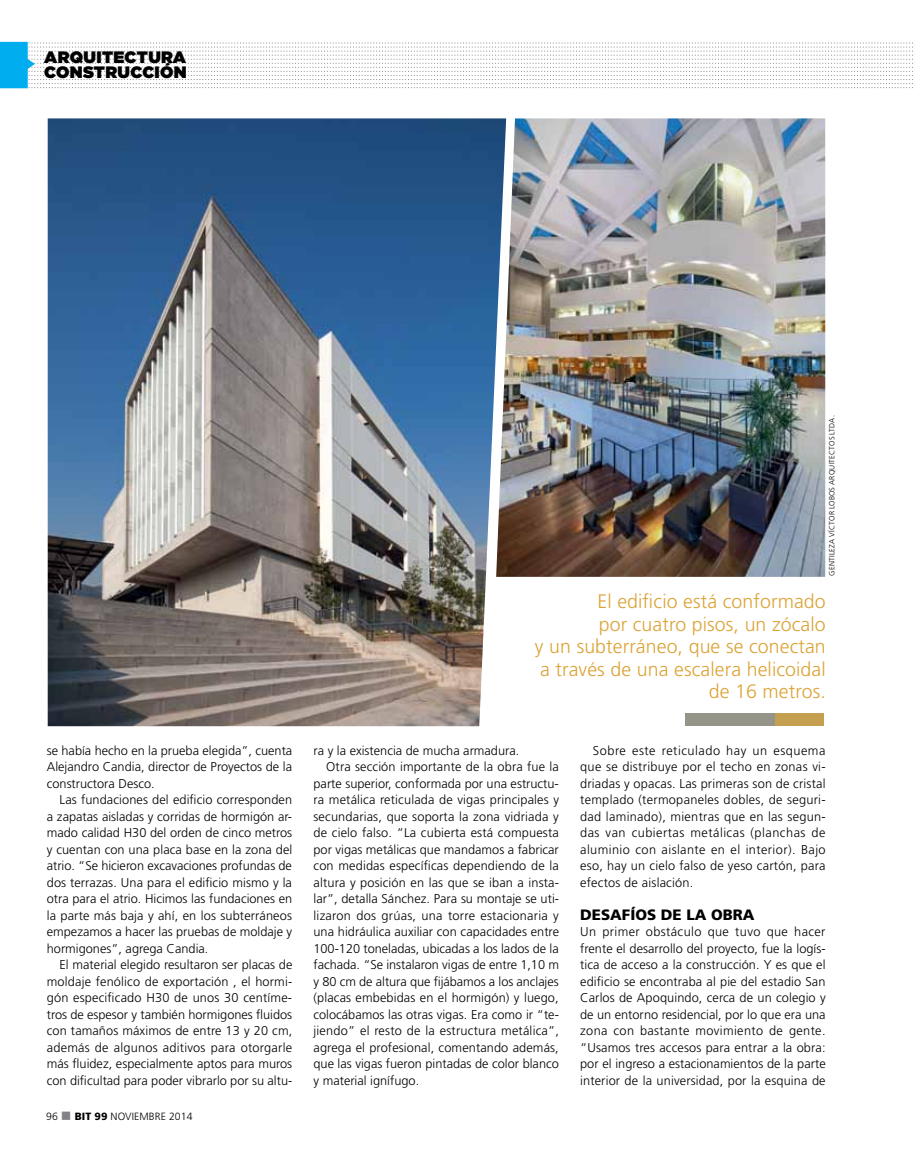
<style>
.page{position:relative;width:915px;height:1170px;background:#fff}
.page>*{position:absolute;margin:0;border:0;box-sizing:border-box;transform-origin:0 0}
.t1{font:300 19.5px/22.5px "Frutiger";letter-spacing:.005em;color:#dba438;text-align:right}
.t2{font:900 16.5px/15px "Gotham";letter-spacing:.02em;color:#000}
.t3{font:900 15px "Frutiger";color:#000}
.t4{font:300 12.75px/16.5px "Frutiger";letter-spacing:.005em;color:#000;text-align:justify}
.t5{font:300 10.5px "Frutiger";letter-spacing:.005em;color:#000}
.t6{font:300 7.5px "Frutiger";letter-spacing:.025em;color:#000}
.s1{color:#808285}
.s2{font-weight:900}
</style>
<div class="page">
<div style="left:685px;top:713px;width:139px;height:13px;background:#949488"></div>
<div style="left:775px;top:713px;width:49px;height:13px;background:#c59f50"></div>
<svg style="left:0;top:42px;width:913px;height:46px"></svg>
<img style="left:48px;top:118px;width:448px;height:608px">
<img style="left:496px;top:118px;width:329px;height:459px">
<p class="t2" style="left:44px;top:49px;width:144px">ARQUITECTURA<br>CONSTRUCCIÓN</p>
<p class="t4" style="left:47px;top:741px;width:247px">se había hecho en la prueba elegida”, cuenta Alejandro Candia, director de Proyectos de la constructora Desco.</p>
<p class="t4" style="left:47px;top:791px;width:247px;text-indent:13px">Las fundaciones del edificio corresponden a zapatas aisladas y corridas de hormigón ar&shy;mado calidad H30 del orden de cinco metros y cuentan con una placa base en la zona del atrio. “Se hicieron excavaciones profundas de dos terrazas. Una para el edificio mismo y la otra para el atrio. Hicimos las fundaciones en la parte más baja y ahí, en los subterráneos empezamos a hacer las pruebas de moldaje y hormigones”, agrega Candia.</p>
<p class="t4" style="left:47px;top:956px;width:247px;text-indent:13px">El material elegido resultaron ser placas de moldaje fenólico de exportación , el hormi&shy;gón especificado H30 de unos 30 centíme&shy;tros de espesor y también hormigones fluidos con tamaños máximos de entre 13 y 20 cm, además de algunos aditivos para otorgarle más fluidez, especialmente aptos para muros con dificultad para poder vibrarlo por su altu-</p>
<p class="t5" style="left:46px;top:1110px;width:148px">96 <span class="s1">■</span> <span class="s2">BIT 99</span> noviembre 2014</p>
<p class="t6" style="left:827px;top:575px;width:162px;rotate:-90deg">Gentileza Víctor Lobos Arqu itectos ltda.</p>
<h1 class="t1" style="left:534px;top:590px;width:292px">El edificio está conformado<br>por cuatro pisos, un zócalo<br>y un subterráneo, que se conectan a través de una escalera helicoidal de 16 metros.</h1>
<p class="t4" style="left:313px;top:741px;width:207px">ra y la existencia de mucha armadura.</p>
<p class="t4" style="left:326px;top:758px;width:234px">Otra sección importante de la obra fue la</p>
<p class="t4" style="left:313px;top:774px;width:247px">parte superior, conformada por una estructu-</p>
<p class="t4" style="left:313px;top:791px;width:247px">ra metálica reticulada de vigas principales y</p>
<p class="t4" style="left:313px;top:807px;width:247px">secundarias, que soporta la zona vidriada y</p>
<p class="t4" style="left:313px;top:824px;width:247px">de cielo falso. “La cubierta está compuesta</p>
<p class="t4" style="left:313px;top:840px;width:247px">por vigas metálicas que mandamos a fabricar</p>
<p class="t4" style="left:313px;top:857px;width:247px">con medidas específicas dependiendo de la</p>
<p class="t4" style="left:313px;top:873px;width:247px">altura y posición en las que se iban a insta-</p>
<p class="t4" style="left:313px;top:890px;width:247px">lar”, detalla Sánchez. Para su montaje se uti-</p>
<p class="t4" style="left:313px;top:906px;width:247px">lizaron dos grúas, una torre estacionaria y</p>
<p class="t4" style="left:313px;top:923px;width:247px">una hidráulica auxiliar con capacidades entre</p>
<p class="t4" style="left:313px;top:939px;width:247px">100-120 toneladas, ubicadas a los lados de la</p>
<p class="t4" style="left:313px;top:956px;width:247px">fachada. “Se instalaron vigas de entre 1,10 m</p>
<p class="t4" style="left:313px;top:972px;width:246px">y 80 cm de altura que fijábamos a los anclajes</p>
<p class="t4" style="left:313px;top:989px;width:246px">(placas embebidas en el hormigón) y luego,</p>
<p class="t4" style="left:313px;top:1005px;width:247px">colocábamos las otras vigas. Era como ir “te-</p>
<p class="t4" style="left:313px;top:1022px;width:247px">jiendo” el resto de la estructura metálica”,</p>
<p class="t4" style="left:313px;top:1038px;width:247px">agrega el profesional, comentando además,</p>
<p class="t4" style="left:313px;top:1055px;width:247px">que las vigas fueron pintadas de color blanco</p>
<p class="t4" style="left:313px;top:1071px;width:107px">y material ignífugo.</p>
<p class="t4" style="left:580px;top:741px;width:247px;text-indent:13px">Sobre este reticulado hay un esquema que se distribuye por el techo en zonas vi&shy;driadas y opacas. Las primeras son de cristal templado (termopaneles dobles, de seguri&shy;dad laminado), mientras que en las segun&shy;das van cubiertas metálicas (planchas de aluminio con aislante en el interior). Bajo eso, hay un cielo falso de yeso cartón, para efectos de aislación.</p>
<p class="t3" style="left:580px;top:905px;width:176px">DESAFÍOS DE LA OBRA</p>
<p class="t4" style="left:580px;top:923px;width:247px">Un primer obstáculo que tuvo que hacer frente el desarrollo del proyecto, fue la logís&shy;tica de acceso a la construcción. Y es que el edificio se encontraba al pie del estadio San Carlos de Apoquindo, cerca de un colegio y de un entorno residencial, por lo que era una zona con bastante movimiento de gente. “Usamos tres accesos para entrar a la obra: por el ingreso a estacionamientos de la parte interior de la universidad, por la esquina de</p>
</div>
